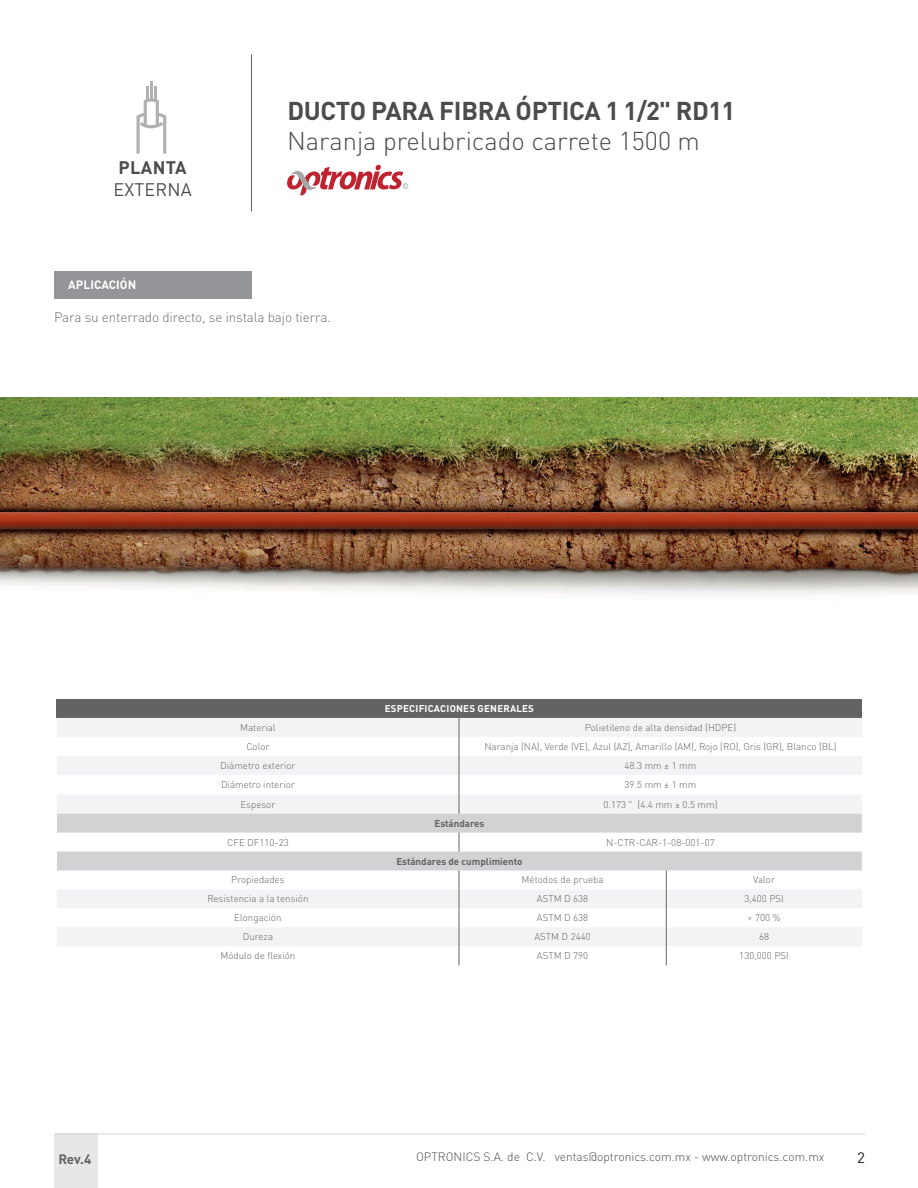
<style>
.page{position:relative;width:918px;height:1188px;background:#fff}
.page>*{position:absolute;margin:0;border:0;box-sizing:border-box;transform-origin:0 0}
.t1{font:300 25.5px "DIN Pro";color:#4b4c4d}
.t2{font:700 25.5px "DIN Pro";letter-spacing:-.01em;color:#4b4c4d}
.t3{font:18px "DIN Pro";letter-spacing:.01em;color:#4b4c4d}
.t4{font:700 18px "DIN Pro";letter-spacing:.02em;color:#4b4c4d}
.t5{font:15px "DIN Pro";color:#231f20}
.t6{font:300 13.5px "DIN Pro";letter-spacing:-.01em;color:#6c6d70}
.t7{font:700 13.5px "DIN Pro";color:#636366}
.t8{font:300 12px "DIN Pro";color:#4b4c4d}
.t9{font:700 12px "DIN Pro";color:#fff}
.t10{font:300 9.75px "DIN Pro";color:#636366}
.t11{font:700 9.75px "DIN Pro";color:#636366}
.t12{font:700 9.75px "DIN Pro";letter-spacing:.02em;color:#fff}
</style>
<div class="page">
<div style="left:54px;top:1134px;width:44px;height:54px;background:#e6e7e9"></div>
<hr style="left:55px;top:1134px;width:810px;height:1px;background:#d1d2d4">
<hr style="left:251px;top:54px;width:1px;height:157px;background:#636366">
<svg style="left:287px;top:165px;width:121px;height:30px"></svg>
<hr style="left:150px;top:81px;width:3px;height:19px;background:#b1b1b1">
<svg style="left:136px;top:87px;width:30px;height:67px"></svg>
<div style="left:54px;top:271px;width:198px;height:28px;background:#939598"></div>
<img style="left:0;top:398px;width:918px;height:197px">
<div style="left:57px;top:699px;width:805px;height:19px;background:#636366"></div>
<svg style="left:57px;top:718px;width:805px;height:228px;fill:#f2f3f4"></svg>
<svg style="left:57px;top:814px;width:805px;height:56px;fill:#d1d2d4"></svg>
<svg style="left:459px;top:718px;width:1px;height:96px"></svg>
<svg style="left:459px;top:833px;width:1px;height:19px"></svg>
<svg style="left:459px;top:870px;width:1px;height:95px"></svg>
<svg style="left:666px;top:870px;width:1px;height:95px"></svg>
<svg style="left:0;top:511px;width:918px;height:19px;background:#8d321b"></svg>
<h2 class="t4" style="left:118px;top:153px;width:70px">PLANTA</h2>
<h2 class="t3" style="left:113px;top:177px;width:80px">EXTERNA</h2>
<h1 class="t2" style="left:287px;top:89px;width:450px">DUCTO PARA FIBRA ÓPTICA 1 1/2" RD11</h1>
<h1 class="t1" style="left:287px;top:121px;width:414px">Naranja prelubricado carrete 1500 m</h1>
<p class="t9" style="left:68px;top:275px;width:69px">APLICACIÓN</p>
<h3 class="t6" style="left:54px;top:306px;width:278px">Para su enterrado directo, se instala bajo tierra.</h3>
<p class="t12" style="left:385px;top:700px;width:151px">ESPECIFICACIONES GENERALES</p>
<p class="t10" style="left:240px;top:720px;width:37px">Material</p>
<p class="t10" style="left:585px;top:720px;width:153px">Polietileno de alta densidad (HDPE)</p>
<p class="t10" style="left:246px;top:739px;width:25px">Color</p>
<p class="t10" style="left:484px;top:739px;width:354px">Naranja (NA), Verde (VE), Azul (AZ), Amarillo (AM), Rojo (RO), Gris (GR), Blanco (BL)</p>
<p class="t10" style="left:220px;top:758px;width:77px">Diámetro exterior</p>
<p class="t10" style="left:625px;top:758px;width:73px">48.3 mm ± 1 mm</p>
<p class="t10" style="left:221px;top:777px;width:75px">Diámetro interior</p>
<p class="t10" style="left:625px;top:777px;width:73px">39.5 mm ± 1 mm</p>
<p class="t10" style="left:240px;top:797px;width:36px">Espesor</p>
<p class="t10" style="left:604px;top:797px;width:115px">0.173 " (4.4 mm ± 0.5 mm)</p>
<p class="t11" style="left:434px;top:815px;width:51px">Estándares</p>
<p class="t10" style="left:227px;top:835px;width:63px">CFE DF110-23</p>
<p class="t10" style="left:606px;top:835px;width:110px">N-CTR-CAR-1-08-001-07</p>
<p class="t11" style="left:396px;top:853px;width:128px">Estándares de cumplimiento</p>
<p class="t10" style="left:231px;top:872px;width:55px">Propiedades</p>
<p class="t10" style="left:522px;top:872px;width:84px">Métodos de prueba</p>
<p class="t10" style="left:753px;top:872px;width:23px">Valor</p>
<p class="t10" style="left:207px;top:891px;width:103px">Resistencia a la tensión</p>
<p class="t10" style="left:537px;top:891px;width:53px">ASTM D 638</p>
<p class="t10" style="left:744px;top:891px;width:41px">3,400 PSI</p>
<p class="t10" style="left:234px;top:910px;width:49px">Elongación</p>
<p class="t10" style="left:537px;top:910px;width:53px">ASTM D 638</p>
<p class="t10" style="left:748px;top:910px;width:35px">&gt; 700 %</p>
<p class="t10" style="left:243px;top:929px;width:32px">Dureza</p>
<p class="t10" style="left:534px;top:929px;width:58px">ASTM D 2440</p>
<p class="t10" style="left:759px;top:929px;width:12px">68</p>
<p class="t10" style="left:220px;top:948px;width:77px">Módulo de flexión</p>
<p class="t10" style="left:537px;top:948px;width:53px">ASTM D 790</p>
<p class="t10" style="left:739px;top:948px;width:51px">130,000 PSI</p>
<h3 class="t7" style="left:58px;top:1148px;width:34px">Rev.4</h3>
<p class="t8" style="left:416px;top:1147px;width:410px">OPTRONICS S.A. de C.V. ventas@optronics.com.mx - www.optronics.com.mx</p>
<h3 class="t5" style="left:857px;top:1148px;width:9px">2</h3>
</div>
